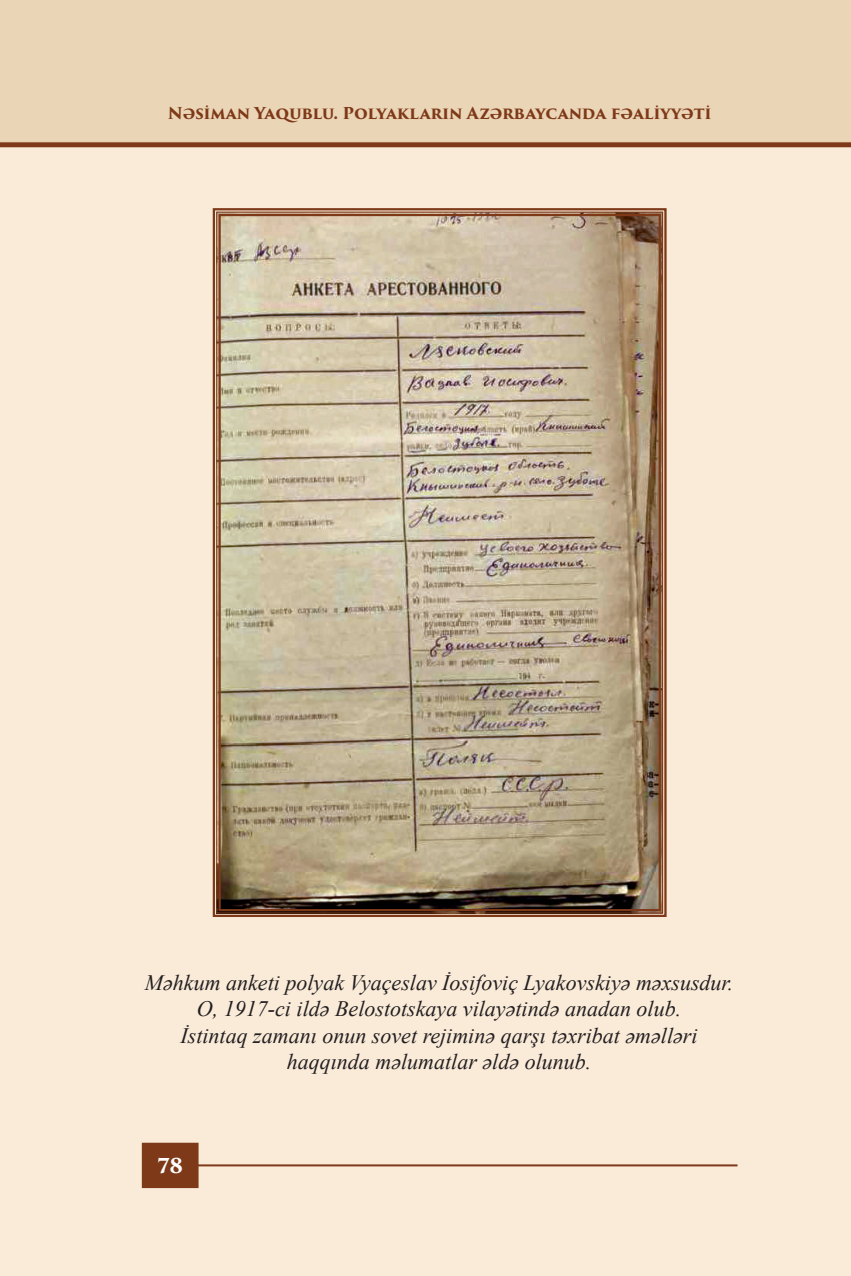
<style>
.page{position:relative;width:851px;height:1276px;background:#fff}
.page>*{position:absolute;margin:0;border:0;box-sizing:border-box;transform-origin:0 0}
.t1{font:italic 22px/26.4px "Times New Roman";color:#231f20;text-align:center}
.t2{font:700 20px "Trajan Pro 3";color:#fff}
.t3{font:700 16px "Trajan Pro 3";letter-spacing:-.01em;color:#7e3918}
</style>
<div class="page">
<hr style="left:850px;top:142px;width:1px;height:1134px;background:#f6d8b3">
<hr style="left:850px;top:0;width:1px;height:142px;background:#e4c79e">
<div style="left:0;top:142px;width:850px;height:1134px;background:#faebd9"></div>
<div style="left:0;top:0;width:850px;height:142px;background:#ead5b6"></div>
<div style="left:143px;top:1143px;width:54px;height:44px;background:#7e3918"></div>
<div style="left:142px;top:1142px;width:56px;height:46px;border:2px solid #7e3918"></div>
<hr style="left:198px;top:1164px;width:539px;height:2px;background:#7e3918">
<div style="left:0;top:142px;width:850px;height:5px;background:#7e3918"></div>
<img style="left:212px;top:208px;width:455px;height:709px">
<div style="left:218px;top:214px;width:442px;height:697px;border:2px solid #7e3918"></div>
<p class="t3" style="left:168px;top:102px;width:545px">Nəsiman Yaqublu. Polyakların Azərbaycanda fəaliyyəti</p>
<p class="t1" style="left:145px;top:969px;width:590px">Məhkum anketi polyak Vyaçeslav İosifoviç Lyakovskiyə məxsusdur.<br>O, 1917-ci ildə Belostotskaya vilayətində anadan olub.<br>İstintaq zamanı onun sovet rejiminə qarşı təxribat əməlləri haqqında məlumatlar əldə olunub.</p>
<p class="t2" style="left:157px;top:1150px;width:27px">78</p>
</div>
